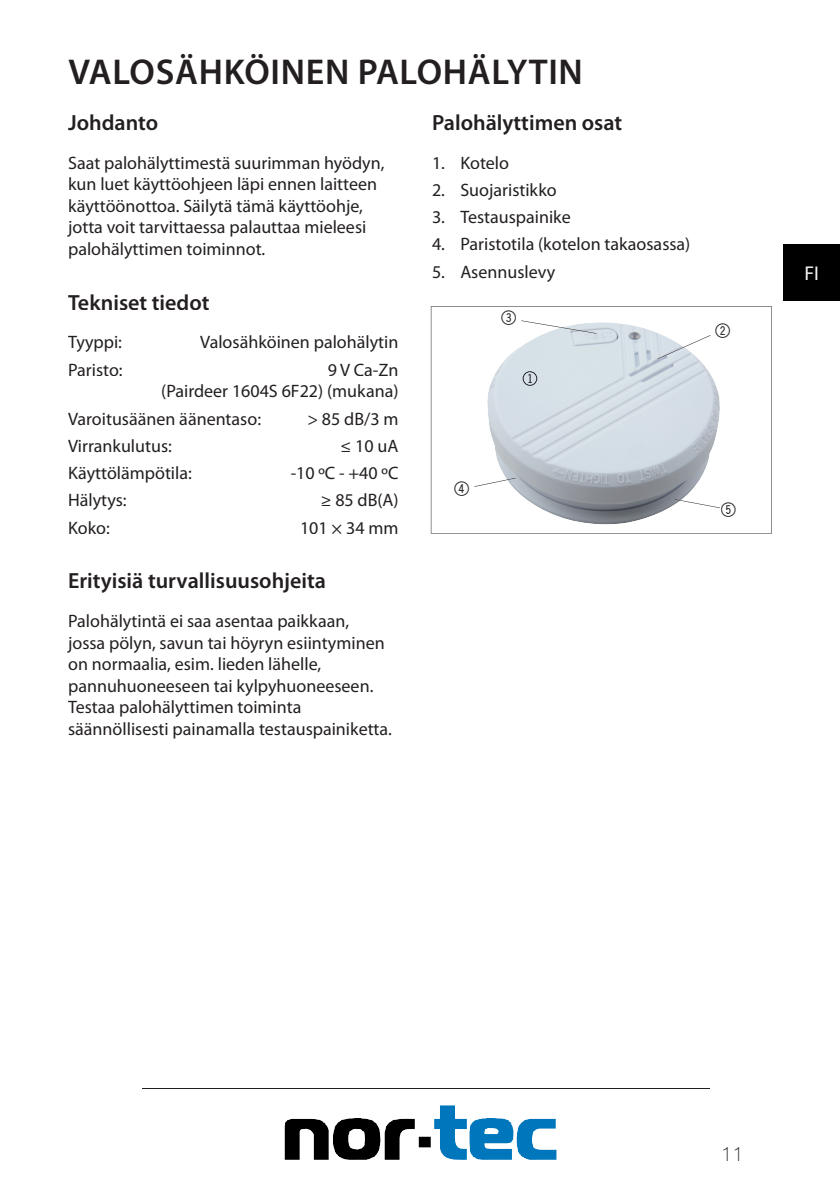
<style>
.page{position:relative;width:840px;height:1191px;background:#fff}
.page>*{position:absolute;margin:0;border:0;box-sizing:border-box;transform-origin:0 0}
.t1{font:600 36px "Myriad Pro";letter-spacing:.02em;color:#231f20}
.t2{font:24px "Double Digits Round";color:#231f20}
.t3{font:600 22px "Myriad Pro";color:#231f20}
.t4{font:100 20px "Helvetica Neue";color:#231f20}
.t5{font:20px "Myriad Pro";color:#f4f5f5}
.t6{font:18px/21.6px "Myriad Pro";color:#231f20}
</style>
<div class="page">
<hr style="left:142px;top:1088px;width:567px;height:1px;background:#231f20">
<div style="left:782px;top:244px;width:57px;height:56px;background:#000"></div>
<img style="left:333px;top:1105px;width:180px;height:55px">
<svg style="left:430px;top:306px;width:341px;height:227px"></svg>
<img style="left:522px;top:371px;width:15px;height:15px">
<svg style="left:674px;top:499px;width:45px;height:9px"></svg>
<svg style="left:683px;top:335px;width:27px;height:12px"></svg>
<img style="left:657px;top:347px;width:27px;height:12px">
<svg style="left:521px;top:320px;width:40px;height:7px"></svg>
<img style="left:560px;top:327px;width:36px;height:7px">
<svg style="left:474px;top:478px;width:41px;height:9px"></svg>
<h1 class="t1" style="left:68px;top:49px;width:515px">VALOSÄHKÖINEN PALOHÄLYTIN</h1>
<p class="t3" style="left:68px;top:109px;width:92px">Johdanto</p>
<p class="t6" style="left:68px;top:151px;width:318px">Saat palohälyttimestä suurimman hyödyn, kun luet käyttöohjeen läpi ennen laitteen käyttöönottoa. Säilytä tämä käyttöohje, jotta voit tarvittaessa palauttaa mieleesi palohälyttimen toiminnot.</p>
<p class="t3" style="left:68px;top:288px;width:143px">Tekniset tiedot</p>
<p class="t6" style="left:68px;top:331px;width:55px">Tyyppi:</p>
<p class="t6" style="left:200px;top:331px;width:200px">Valosähköinen palohälytin</p>
<p class="t6" style="left:68px;top:358px;width:56px">Paristo:</p>
<p class="t6" style="left:161px;top:358px;width:238px;text-align:right">9 V Ca-Zn<br>(Pairdeer 1604S 6F22) (mukana)</p>
<p class="t6" style="left:68px;top:407px;width:194px">Varoitusäänen äänentaso:</p>
<p class="t6" style="left:307px;top:407px;width:92px">&gt; 85 dB/3 m</p>
<p class="t6" style="left:68px;top:435px;width:105px">Virrankulutus:</p>
<p class="t6" style="left:340px;top:435px;width:59px">≤ 10 uA</p>
<p class="t6" style="left:68px;top:462px;width:125px">Käyttölämpötila:</p>
<p class="t6" style="left:290px;top:462px;width:109px">-10 ºC - +40 ºC</p>
<p class="t6" style="left:68px;top:489px;width:60px">Hälytys:</p>
<p class="t6" style="left:320px;top:489px;width:79px">≥ 85 dB(A)</p>
<p class="t6" style="left:68px;top:516px;width:43px">Koko:</p>
<p class="t6" style="left:300px;top:516px;width:100px">101 × 34 mm</p>
<p class="t3" style="left:68px;top:567px;width:259px">Erityisiä turvallisuusohjeita</p>
<p class="t6" style="left:68px;top:610px;width:325px">Palohälytintä ei saa asentaa paikkaan,<br>jossa pölyn, savun tai höyryn esiintyminen on normaalia, esim. lieden lähelle, pannuhuoneeseen tai kylpyhuoneeseen.<br>Testaa palohälyttimen toiminta säännöllisesti painamalla testauspainiketta.</p>
<p class="t3" style="left:432px;top:109px;width:192px">Palohälyttimen osat</p>
<p class="t6" style="left:432px;top:151px;width:78px">1. Kotelo</p>
<p class="t6" style="left:432px;top:179px;width:126px">2. Suojaristikko</p>
<p class="t6" style="left:432px;top:206px;width:140px">3. Testauspainike</p>
<p class="t6" style="left:432px;top:233px;width:260px">4. Paristotila (kotelon takaosassa)</p>
<p class="t6" style="left:432px;top:260px;width:125px">5. Asennuslevy</p>
<h2 class="t2" style="left:501px;top:300px;width:20px">3</h2>
<h2 class="t2" style="left:454px;top:470px;width:20px">4</h2>
<h2 class="t2" style="left:715px;top:313px;width:20px">2</h2>
<h2 class="t2" style="left:721px;top:491px;width:20px">5</h2>
<p class="t5" style="left:803px;top:261px;width:16px">FI</p>
<p class="t4" style="left:720px;top:1142px;width:24px">11</p>
</div>
